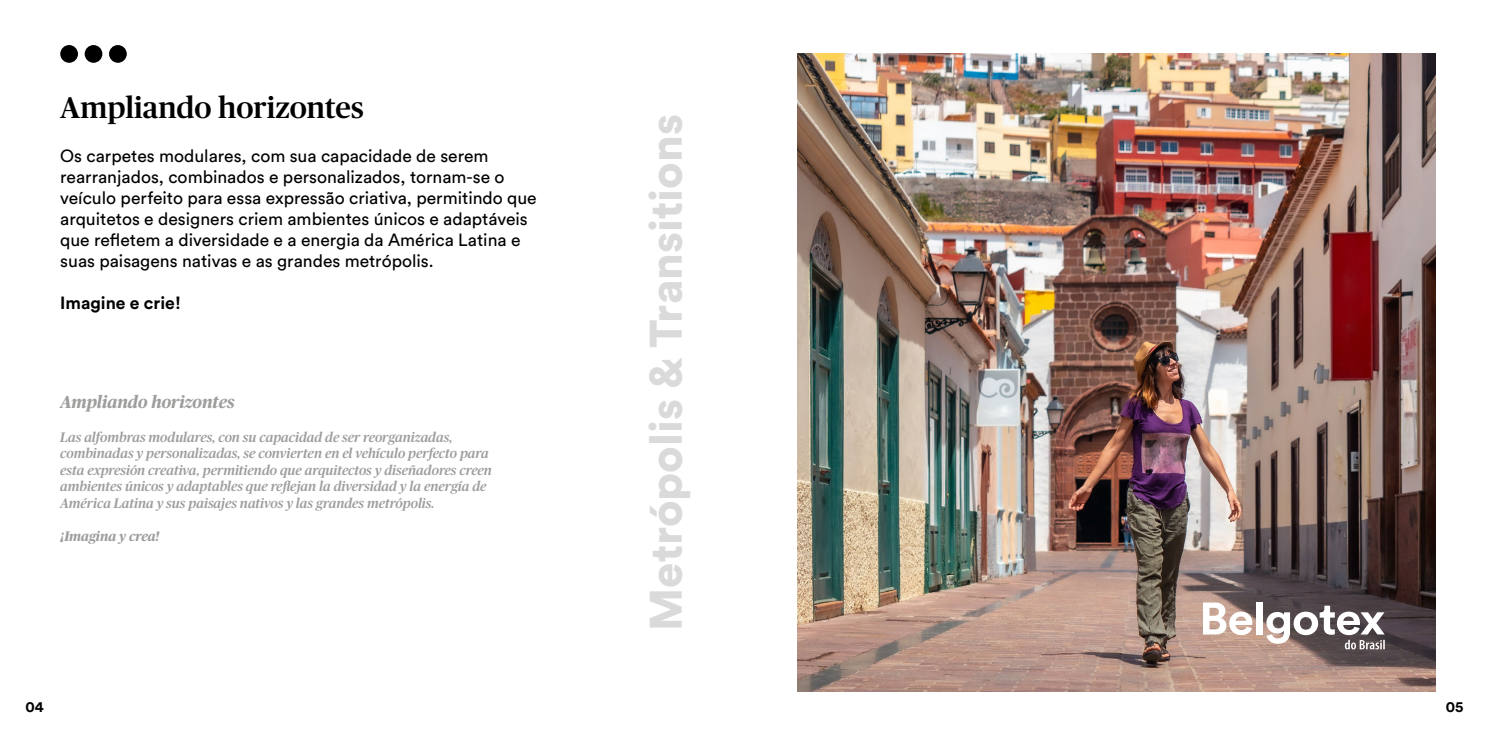
<style>
.page{position:relative;width:1489px;height:745px;background:#fff}
.page>*{position:absolute;margin:0;border:0;box-sizing:border-box;transform-origin:0 0}
.t1{font:900 45px "Circular Std";color:#dadada}
.t2{font:500 30px "Publico Headline";color:#000}
.t3{font:17.5px/21px "Circular Std";color:#000}
.t4{font:italic 700 17.5px "Publico Headline";color:#9d9d9c}
.t5{font:700 17.5px "Circular Std";color:#000}
.t6{font:700 15px "Circular Std";color:#000}
.t7{font:italic 500 13.75px/16.5px "Publico Headline";color:#9d9d9c}
.t8{font:italic 700 13.75px "Publico Headline";color:#9d9d9c}
</style>
<div class="page">
<img style="left:797px;top:53px;width:638px;height:638px">
<svg style="left:1202px;top:602px;width:50px;height:32px"></svg>
<div style="left:1256px;top:601px;width:6px;height:33px;background:#fff"></div>
<svg style="left:1266px;top:605px;width:118px;height:44px"></svg>
<div style="left:60px;top:45px;width:18px;height:18px;background:#000;border-radius:50%"></div>
<div style="left:85px;top:45px;width:17px;height:18px;background:#000;border-radius:50%"></div>
<div style="left:109px;top:45px;width:18px;height:18px;background:#000;border-radius:50%"></div>
<h2 class="t2" style="left:60px;top:86px;width:305px">Ampliando horizontes</h2>
<p class="t3" style="left:60px;top:144px;width:478px">Os carpetes modulares, com sua capacidade de serem rearranjados, combinados e personalizados, tornam-se o veículo perfeito para essa expressão criativa, permitindo que arquitetos e designers criem ambientes únicos e adaptáveis que refletem a diversidade e a energia da América Latina e suas paisagens nativas e as grandes metrópolis.</p>
<p class="t5" style="left:60px;top:291px;width:122px">Imagine e crie!</p>
<p class="t4" style="left:60px;top:389px;width:176px">Ampliando horizontes</p>
<p class="t7" style="left:60px;top:427px;width:433px">Las alfombras modulares, con su capacidad de ser reorganizadas, combinadas y personalizadas, se convierten en el vehículo perfecto para esta expresión creativa, permitiendo que arquitectos y diseñadores creen ambientes únicos y adaptables que reflejan la diversidad y la energía de América Latina y sus paisajes nativos y las grandes metrópolis.</p>
<p class="t8" style="left:60px;top:525px;width:101px">¡Imagina y crea!</p>
<h1 class="t1" style="left:636px;top:630px;width:517px;rotate:-90deg">Metrópolis &amp; Transitions</h1>
<p class="t6" style="left:25px;top:696px;width:20px">04</p>
<p class="t6" style="left:1445px;top:696px;width:19px">05</p>
</div>
